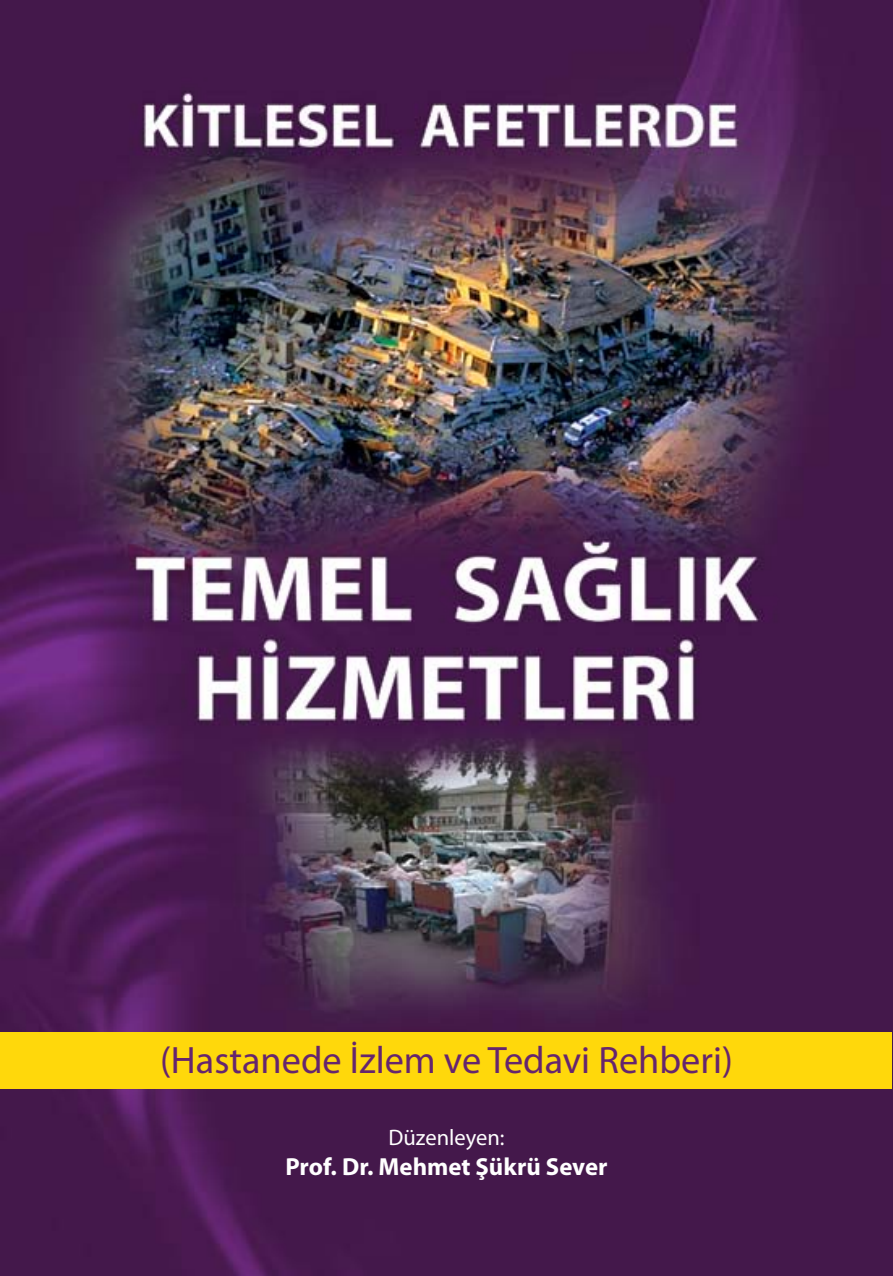
<style>
.page{position:relative;width:893px;height:1276px;background:#fff}
.page>*{position:absolute;margin:0;border:0;box-sizing:border-box;transform-origin:0 0}
.t1{font:38.25px "Myriad Pro";color:#65256e}
.t2{font:700 24.75px "Myriad Pro";color:#fff}
.t3{font:22.5px "Myriad Pro";color:#fff}
</style>
<div class="page">
<img style="left:0;top:0;width:893px;height:1276px">
<div style="left:0;top:1032px;width:892px;height:56px;background:#ffd80b"></div>
<p class="t1" style="left:160px;top:1036px;width:574px">(Hastanede İzlem ve Tedavi Rehberi)</p>
<p class="t3" style="left:388px;top:1123px;width:118px">Düzenleyen:</p>
<p class="t2" style="left:285px;top:1150px;width:324px">Prof. Dr. Mehmet Şükrü Sever</p>
</div>
